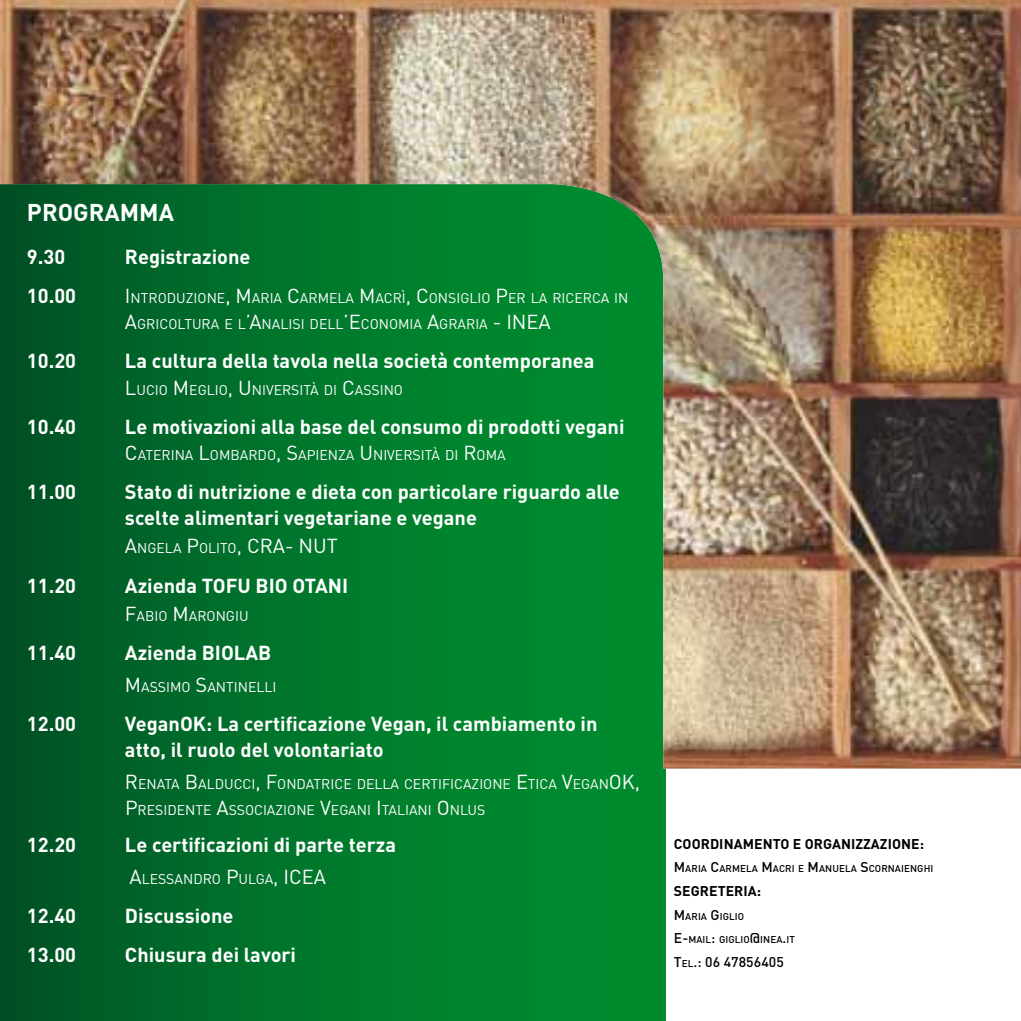
<style>
.page{position:relative;width:1021px;height:1021px;background:#fff}
.page>*{position:absolute;margin:0;border:0;box-sizing:border-box;transform-origin:0 0}
.t1{font:700 24px "DIN";color:#fff}
.t2{font:700 20px/26px "DIN";color:#fff}
.t3{font:20px "DIN";color:#fff}
.t4{font:14px/26px "DIN";color:#fff}
.t5{font:700 14px "DIN";letter-spacing:.005em;color:#000}
.t6{font:500 14px "DIN";letter-spacing:.005em;color:#000}
.t7{font:500 9.8px "DIN";letter-spacing:.005em;color:#000}
.s1{font-size:20px}
.s2{font-size:14px}
.s3{font-size:9.8px}
</style>
<div class="page">
<div style="left:0;top:0;width:665px;height:1020px;background:linear-gradient(to right,#005626,#009430)"></div>
<img style="left:0;top:0;width:1020px;height:768px">
<p class="t1" style="left:27px;top:197px;width:149px">programma</p>
<p class="t2" style="left:27px;top:243px;width:76px">9.30 R</p>
<p class="t2" style="left:138px;top:243px;width:114px">egistrazione</p>
<p class="t2" style="left:27px;top:282px;width:51px">10.00</p>
<p class="t4" style="left:125px;top:285px;width:505px"><span class="s1">I</span>NTRODUZIONE<span class="s1">, M</span>ARIA <span class="s1">C</span>ARM ELA <span class="s1">M</span>ACRÌ<span class="s1">, C</span>ONSIGLIO <span class="s1">P</span>ER LA RICERCA I N</p>
<p class="t3" style="left:27px;top:310px;width:56px">A</p>
<p class="t4" style="left:137px;top:311px;width:388px">GRICOLTURA E L<span class="s1">’A</span>NALISI DELL<span class="s1">’E</span>CONOMIA <span class="s1">A</span>GRARIA <span class="s1">- INEA</span></p>
<p class="t2" style="left:27px;top:347px;width:51px">10.20</p>
<p class="t2" style="left:125px;top:347px;width:471px">La cultura della tavola nella società contemporanea</p>
<p class="t4" style="left:125px;top:376px;width:279px"><span class="s1">L</span>UCIO <span class="s1">M</span>EGLIO<span class="s1">, U</span> NIVERSITÀ DI <span class="s1">C</span>ASSI NO</p>
<p class="t2" style="left:27px;top:412px;width:51px">10.40</p>
<p class="t2" style="left:125px;top:412px;width:501px">Le motivazioni alla base del consumo di prodotti vegani</p>
<p class="t4" style="left:125px;top:441px;width:382px"><span class="s1">C</span>ATERI NA <span class="s1">L</span>OM BARDO<span class="s1">, S</span>API ENZA <span class="s1">U</span> NIVERSITÀ DI <span class="s1">R</span>OMA</p>
<p class="t2" style="left:27px;top:477px;width:51px">11.00</p>
<p class="t2" style="left:125px;top:477px;width:496px">Stato di nutrizione e dieta con particolare riguardo alle scelte alimentari vegetariane e vegane</p>
<p class="t3" style="left:125px;top:534px;width:187px">A<span class="s2">NGELA</span> P<span class="s2">OLITO</span>, CRA- NUT</p>
<p class="t2" style="left:27px;top:571px;width:81px">11.20 A</p>
<p class="t2" style="left:138px;top:571px;width:167px">zienda TOFU BIO OTANI</p>
<p class="t4" style="left:125px;top:603px;width:125px"><span class="s1">F</span>ABIO <span class="s1">M</span>ARONGIU</p>
<p class="t2" style="left:27px;top:639px;width:81px">11.40 A</p>
<p class="t2" style="left:138px;top:639px;width:135px">zienda BIOLAB</p>
<p class="t4" style="left:125px;top:673px;width:150px"><span class="s1">M</span>ASSIM O <span class="s1">S</span>ANTI NELLI</p>
<p class="t2" style="left:27px;top:710px;width:81px">12.00 V</p>
<p class="t2" style="left:125px;top:710px;width:474px;text-indent:11px">eganOK: La certificazione Vegan, il cambiamento in atto, il ruolo del volontariato</p>
<p class="t3" style="left:27px;top:769px;width:57px">R</p>
<p class="t4" style="left:138px;top:770px;width:307px">ENATA <span class="s1">B</span>ALDUCCI <span class="s1">, F</span>ONDATRICE DELLA CERTIFIC</p>
<p class="t4" style="left:125px;top:770px;width:516px;text-indent:338px">AZI ONE <span class="s1">E</span>TICA <span class="s1">V</span>EGAN<span class="s1">OK,<br>P</span>RESI DENTE <span class="s1">A</span>SSOCIAZI ONE <span class="s1">V</span>EGANI <span class="s1">I</span>TALIANI <span class="s1">O</span> NLUS</p>
<p class="t2" style="left:27px;top:831px;width:51px">12.20</p>
<p class="t2" style="left:125px;top:831px;width:272px">Le certificazioni di parte terza</p>
<p class="t4" style="left:130px;top:865px;width:185px"><span class="s1">A</span>LESSANDRO <span class="s1">P</span>ULGA<span class="s1">, ICEA</span></p>
<p class="t2" style="left:27px;top:901px;width:83px">12.40 D</p>
<p class="t2" style="left:138px;top:901px;width:97px">iscussione</p>
<p class="t2" style="left:27px;top:940px;width:51px">13.00</p>
<p class="t2" style="left:125px;top:940px;width:173px">Chiusura dei lavori</p>
<p class="t5" style="left:674px;top:834px;width:252px">Coordinamento e organizzazione:</p>
<p class="t7" style="left:674px;top:862px;width:261px"><span class="s2">M</span>ARIA <span class="s2">C</span>ARM ELA <span class="s2">M</span>ACRI E <span class="s2">M</span>ANUELA <span class="s2">S</span>CORNAIENGHI</p>
<p class="t5" style="left:674px;top:881px;width:89px">Segreteria:</p>
<p class="t7" style="left:674px;top:909px;width:72px"><span class="s2">M</span>ARIA <span class="s2">G</span> IGLIO</p>
<p class="t7" style="left:674px;top:933px;width:123px"><span class="s2">E-</span>MAIL<span class="s2">:</span> GIGLIO<span class="s2">@</span>INEA<span class="s2">.</span>IT</p>
<p class="t6" style="left:674px;top:953px;width:111px">T<span class="s3">EL</span>.: 06 47856405</p>
</div>
